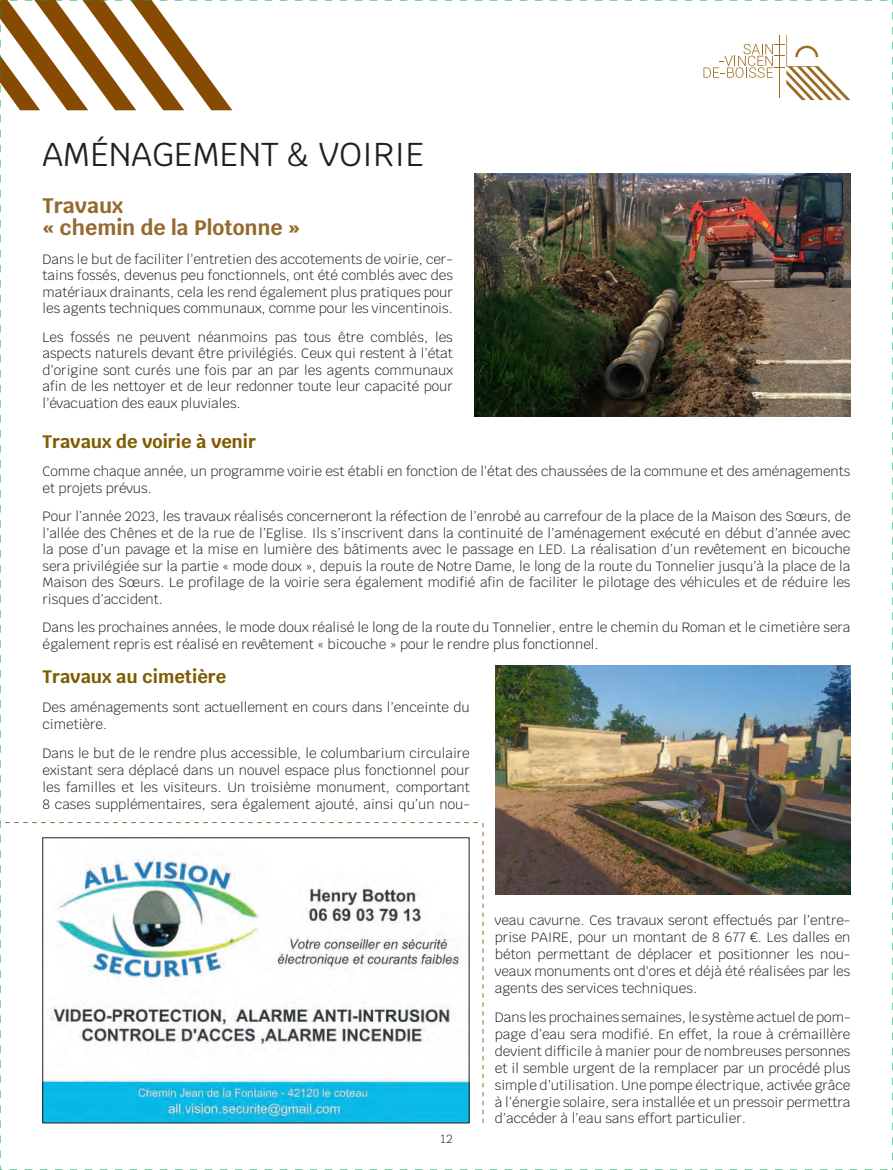
<style>
.page{position:relative;width:893px;height:1170px;background:#fff}
.page>*{position:absolute;margin:0;border:0;box-sizing:border-box;transform-origin:0 0}
.t1{font:33px "Krub";color:#231f20}
.t2{font:700 21px/22.6px "Krub";color:#966a2f}
.t3{font:700 18px "Krub";color:#7f5c02}
.t4{font:300 13.5px/16.5px "Krub";color:#231f20;text-align:justify}
.t5{font:300 12px "Krub";color:#231f20}
</style>
<div class="page">
<img style="left:0;top:0;width:893px;height:1170px">
<h1 class="t1" style="left:43px;top:126px;width:383px">AMÉNAGEMENT &amp; VOIRIE</h1>
<h2 class="t2" style="left:43px;top:194px;width:259px">Travaux<br>« chemin de la Plotonne »</h2>
<p class="t4" style="left:43px;top:251px;width:412px">Dans le but de faciliter l’entretien des accotements de voirie, cer&shy;tains fossés, devenus peu fonctionnels, ont été comblés avec des matériaux drainants, cela les rend également plus pratiques pour les agents techniques communaux, comme pour les vincentinois.</p>
<p class="t4" style="left:43px;top:329px;width:412px">Les fossés ne peuvent néanmoins pas tous être comblés, les aspects naturels devant être privilégiés. Ceux qui restent à l’état d’origine sont curés une fois par an par les agents communaux afin de les nettoyer et de leur redonner toute leur capacité pour l’évacuation des eaux pluviales.</p>
<h3 class="t3" style="left:43px;top:431px;width:215px">Travaux de voirie à venir</h3>
<p class="t4" style="left:43px;top:463px;width:809px">Comme chaque année, un programme voirie est établi en fonction de l’état des chaussées de la commune et des aménagements et projets prévus.</p>
<p class="t4" style="left:43px;top:508px;width:809px">Pour l’année 2023, les travaux réalisés concerneront la réfection de l’enrobé au carrefour de la place de la Maison des Sœurs, de l’allée des Chênes et de la rue de l’Eglise. Ils s’inscrivent dans la continuité de l’aménagement exécuté en début d’année avec la pose d’un pavage et la mise en lumière des bâtiments avec le passage en LED. La réalisation d’un revêtement en bicouche sera privilégiée sur la partie « mode doux », depuis la route de Notre Dame, le long de la route du Tonnelier jusqu’à la place de la Maison des Sœurs. Le profilage de la voirie sera également modifié afin de faciliter le pilotage des véhicules et de réduire les risques d’accident.</p>
<p class="t4" style="left:43px;top:619px;width:809px">Dans les prochaines années, le mode doux réalisé le long de la route du Tonnelier, entre le chemin du Roman et le cimetière sera également repris est réalisé en revêtement « bicouche » pour le rendre plus fonctionnel.</p>
<h3 class="t3" style="left:43px;top:666px;width:185px">Travaux au cimetière</h3>
<p class="t4" style="left:43px;top:699px;width:429px;line-height:17px">Des aménagements sont actuellement en cours dans l’enceinte du cimetière.</p>
<p class="t4" style="left:43px;top:745px;width:429px;line-height:17px">Dans le but de le rendre plus accessible, le columbarium circulaire existant sera déplacé dans un nouvel espace plus fonctionnel pour les familles et les visiteurs. Un troisième monument, comportant 8 cases supplémentaires, sera également ajouté, ainsi qu’un nou-</p>
<p class="t5" style="left:440px;top:1128px;width:13px">12</p>
<p class="t4" style="left:495px;top:911px;width:357px;line-height:17px">veau cavurne. Ces travaux seront effectués par l’entre&shy;prise PAIRE, pour un montant de 8 677 €. Les dalles en béton permettant de déplacer et positionner les nou&shy;veaux monuments ont d'ores et déjà été réalisées par les agents des services techniques.</p>
<p class="t4" style="left:495px;top:1008px;width:357px;line-height:17px">Dans les prochaines semaines, le système actuel de pom&shy;page d’eau sera modifié. En effet, la roue à crémaillère devient difficile à manier pour de nombreuses personnes et il semble urgent de la remplacer par un procédé plus simple d’utilisation. Une pompe électrique, activée grâce à l’énergie solaire, sera installée et un pressoir permettra d’accéder à l’eau sans effort particulier.</p>
</div>
